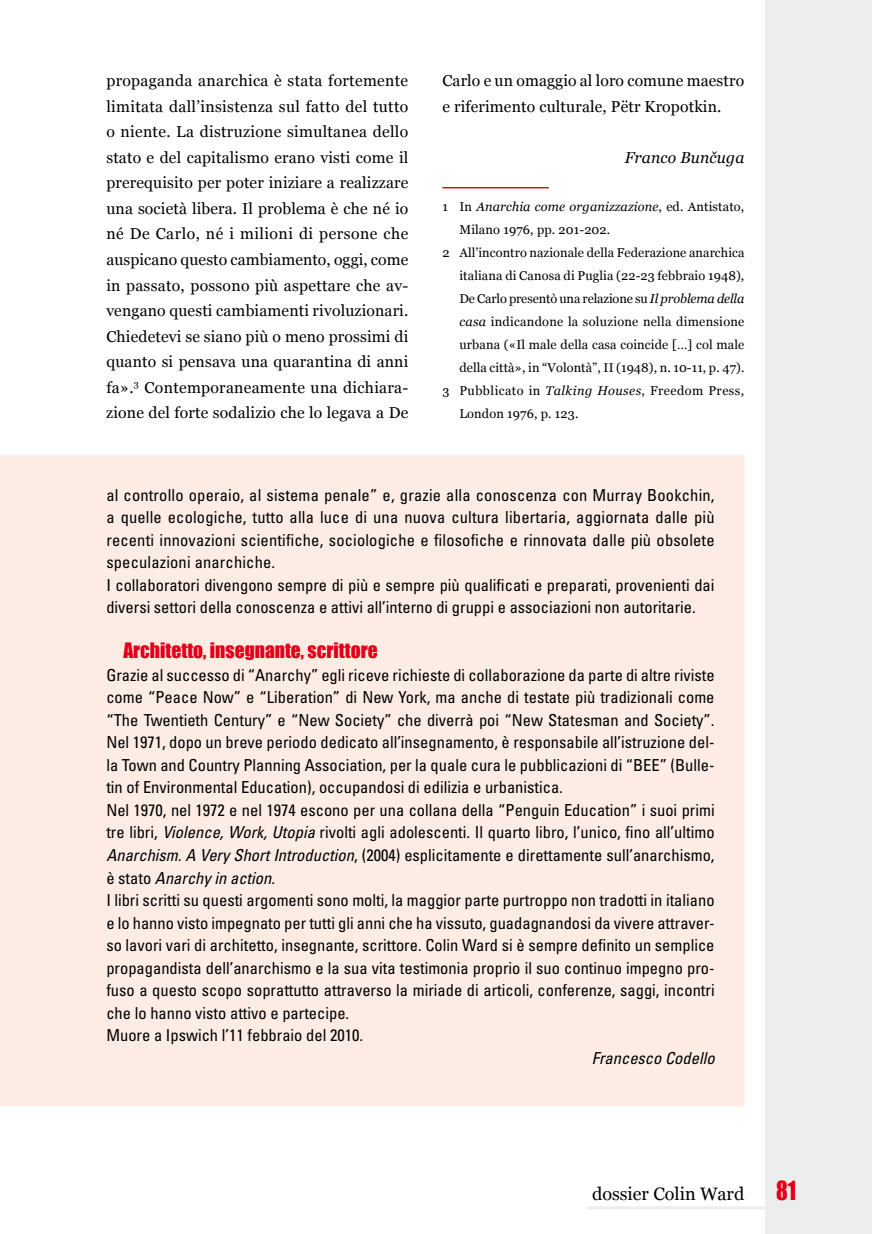
<style>
.page{position:relative;width:872px;height:1234px;background:#fff}
.page>*{position:absolute;margin:0;border:0;box-sizing:border-box;transform-origin:0 0}
.t1{font:24.15px "Impact";color:#e2001a;scale:.9 1}
.t2{font:19.5px "Impact";color:#e2001a}
.t3{font:18px "Georgia";color:#000}
.t4{font:condensed 16.5px/22.5px "Univers";color:#000}
.t5{font:italic condensed 16.5px "Univers";color:#000}
.t6{font:15.75px/25.5px "Georgia";letter-spacing:.01em;color:#000;text-align:justify}
.t7{font:italic 15.75px "Georgia";letter-spacing:.01em;color:#000}
.t8{font:12.75px "Georgia";letter-spacing:.01em;color:#000}
.t9{font:12.75px "Georgia";letter-spacing:-.01em;color:#000}
.t10{font:italic 12.75px "Georgia";letter-spacing:.01em;color:#000}
.t11{font:12.75px "Georgia";letter-spacing:.035em;color:#000}
.s1{font-style:normal}
.s2{font-style:italic}
</style>
<div class="page">
<div style="left:765px;top:0;width:107px;height:1233px;background:#eceded"></div>
<div style="left:0;top:455px;width:745px;height:651px;background:#fdece4"></div>
<hr style="left:442px;top:187px;width:107px;height:1px;background:#e2001a">
<hr style="left:587px;top:1205px;width:285px;height:3px;background:#eceded">
<p class="t6" style="left:106px;top:67px;width:303px">propaganda anarchica è stata fortemente limitata dall’insistenza sul fatto del tutto o niente. La distruzione simultanea dello stato e del capitalismo erano visti come il prerequisito per poter iniziare a realizzare una società libera. Il problema è che né io né De Carlo, né i milioni di persone che auspicano questo cambiamento, oggi, come in passato, possono più aspettare che av&shy;vengano questi cambiamenti rivoluzionari.<br>Chiedetevi se siano più o meno prossimi di quanto si pensava una quarantina di anni fa».<sup>3</sup> Contemporaneamente una dichiara&shy;zione del forte sodalizio che lo legava a De</p>
<p class="t6" style="left:442px;top:67px;width:303px">Carlo e un omaggio al loro comune maestro e riferimento culturale, Pëtr Kropotkin.</p>
<p class="t7" style="left:625px;top:146px;width:121px">Franco Bunčuga</p>
<p class="t10" style="left:442px;top:198px;width:303px"><span class="s1">1 In</span> Anarchia come organizzazione<span class="s1">, ed. Antistato,</span></p>
<p class="t8" style="left:459px;top:221px;width:152px">Milano 1976, pp. 201-202.</p>
<p class="t8" style="left:442px;top:243px;width:303px">2 All’incontro nazionale della Federazione anarchica</p>
<p class="t8" style="left:459px;top:266px;width:286px">italiana di Canosa di Puglia (22-23 febbraio 1948),</p>
<p class="t9" style="left:459px;top:289px;width:286px">De Carlo presentò una relazione su <span class="s2">Il problema della</span></p>
<p class="t8" style="left:459px;top:312px;width:286px"><span class="s2">casa</span> indicandone la soluzione nella dimensione</p>
<p class="t8" style="left:459px;top:335px;width:286px">urbana («Il male della casa coincide […] col male</p>
<p class="t8" style="left:459px;top:358px;width:286px">della città», in “Volontà”, II (1948), n. 10-11, p. 47).</p>
<p class="t11" style="left:442px;top:381px;width:303px">3 Pubblicato in <span class="s2">Talking Houses</span>, Freedom Press,</p>
<p class="t8" style="left:459px;top:404px;width:121px">London 1976, p. 123.</p>
<p class="t4" style="left:106px;top:483px;width:610px">al controllo operaio, al sistema penale” e, grazie alla conoscenza con Murray Bookchin, a quelle ecologiche, tutto alla luce di una nuova cultura libertaria, aggiornata dalle più recenti innovazioni scientifiche, sociologiche e filosofiche e rinnovata dalle più obsolete speculazioni anarchiche.<br>I collaboratori divengono sempre di più e sempre più qualificati e preparati, provenienti dai diversi settori della conoscenza e attivi all’interno di gruppi e associazioni non autoritarie.</p>
<p class="t2" style="left:123px;top:635px;width:256px">Architetto, insegnante, scrittore</p>
<p class="t4" style="left:106px;top:663px;width:610px">Grazie al successo di “Anarchy” egli riceve richieste di collaborazione da parte di altre riviste come “Peace Now” e “Liberation” di New York, ma anche di testate più tradizionali come “The Twentieth Century” e “New Society” che diverrà poi “New Statesman and Society”.<br>Nel 1971, dopo un breve periodo dedicato all’insegnamento, è responsabile all’istruzione del&shy;la Town and Country Planning Association, per la quale cura le pubblicazioni di “BEE” (Bulle&shy;tin of Environmental Education), occupandosi di edilizia e urbanistica.<br>Nel 1970, nel 1972 e nel 1974 escono per una collana della “Penguin Education” i suoi primi tre libri, <span class="s2">Violence, Work, Utopia</span> rivolti agli adolescenti. Il quarto libro, l’unico, fino all’ultimo <span class="s2">Anarchism. A Very Short Introduction</span>, (2004) esplicitamente e direttamente sull’anarchismo, è stato <span class="s2">Anarchy in action</span>.<br>I libri scritti su questi argomenti sono molti, la maggior parte purtroppo non tradotti in italiano e lo hanno visto impegnato per tutti gli anni che ha vissuto, guadagnandosi da vivere attraver&shy;so lavori vari di architetto, insegnante, scrittore. Colin Ward si è sempre definito un semplice propagandista dell’anarchismo e la sua vita testimonia proprio il suo continuo impegno pro&shy;fuso a questo scopo soprattutto attraverso la miriade di articoli, conferenze, saggi, incontri che lo hanno visto attivo e partecipe.<br>Muore a Ipswich l’11 febbraio del 2010.</p>
<p class="t5" style="left:592px;top:1047px;width:124px">Francesco Codello</p>
<p class="t3" style="left:592px;top:1180px;width:154px">dossier Colin Ward</p>
<h1 class="t1" style="left:776px;top:1171px;width:24px">81</h1>
</div>
